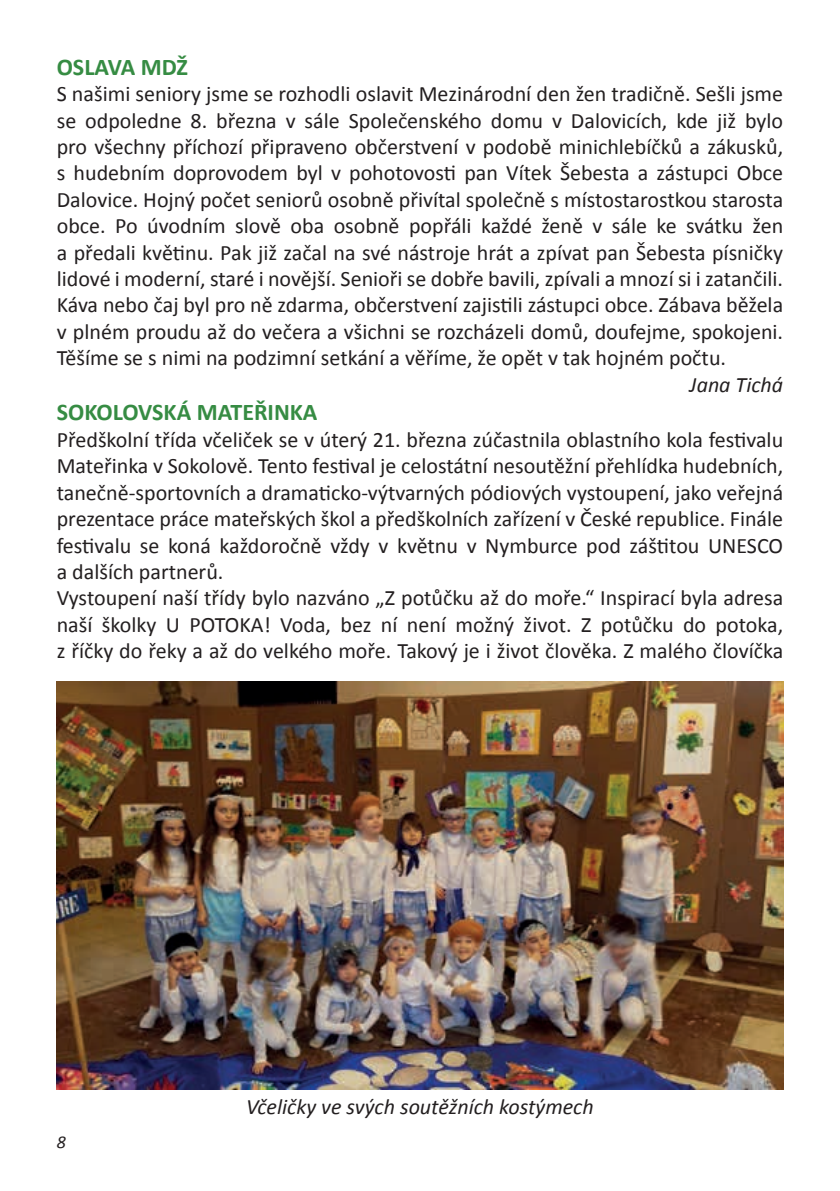
<style>
.page{position:relative;width:840px;height:1191px;background:#fff}
.page>*{position:absolute;margin:0;border:0;box-sizing:border-box;transform-origin:0 0}
.t1{font:700 24px "Calibri";color:#368c43}
.t2{font:22px/26.4px "Calibri";color:#231f20;text-align:justify}
.t3{font:italic 22px "Calibri";color:#231f20}
.t4{font:italic 18px "Calibri";color:#231f20}
</style>
<div class="page">
<img style="left:57px;top:681px;width:726px;height:408px">
<p class="t1" style="left:57px;top:51px;width:133px">OSLAVA MDŽ</p>
<p class="t2" style="left:57px;top:81px;width:727px">S našimi seniory jsme se rozhodli oslavit Mezinárodní den žen tradičně. Sešli jsme se odpoledne 8. března v sále Společenského domu v Dalovicích, kde již bylo pro všechny příchozí připraveno občerstvení v podobě minichlebíčků a zákusků, s hudebním doprovodem byl v pohotovosti pan Vítek Šebesta a zástupci Obce Dalovice. Hojný počet seniorů osobně přivítal společně s místostarostkou starosta obce. Po úvodním slově oba osobně popřáli každé ženě v sále ke svátku žen a předali květinu. Pak již začal na své nástroje hrát a zpívat pan Šebesta písničky lidové i moderní, staré i novější. Senioři se dobře bavili, zpívali a mnozí si i zatančili.<br>Káva nebo čaj byl pro ně zdarma, občerstvení zajistili zástupci obce. Zábava běžela v plném proudu až do večera a všichni se rozcházeli domů, doufejme, spokojeni.<br>Těšíme se s nimi na podzimní setkání a věříme, že opět v tak hojném počtu.</p>
<p class="t3" style="left:689px;top:369px;width:95px">Jana Tichá</p>
<p class="t1" style="left:57px;top:397px;width:262px">SOKOLOVSKÁ MATEŘINKA</p>
<p class="t2" style="left:57px;top:426px;width:727px;text-align:left">Předškolní třída včeliček se v úterý 21. března zúčastnila oblastního kola festivalu Mateřinka v Sokolově. Tento festival je celostátní nesoutěžní přehlídka hudebních, tanečně-sportovních a dramaticko-výtvarných pódiových vystoupení, jako veřejná prezentace práce mateřských škol a předškolních zařízení v České republice. Finále festivalu se koná každoročně vždy v květnu v Nymburce pod záštitou UNESCO a dalších partnerů.<br>Vystoupení naší třídy bylo nazváno „Z potůčku až do moře.“ Inspirací byla adresa naší školky U POTOKA! Voda, bez ní není možný život. Z potůčku do potoka, z říčky do řeky a až do velkého moře. Takový je i život člověka. Z malého človíčka</p>
<p class="t4" style="left:57px;top:1129px;width:11px">8</p>
<p class="t3" style="left:246px;top:1091px;width:349px">Včeličky ve svých soutěžních kostýmech</p>
</div>
